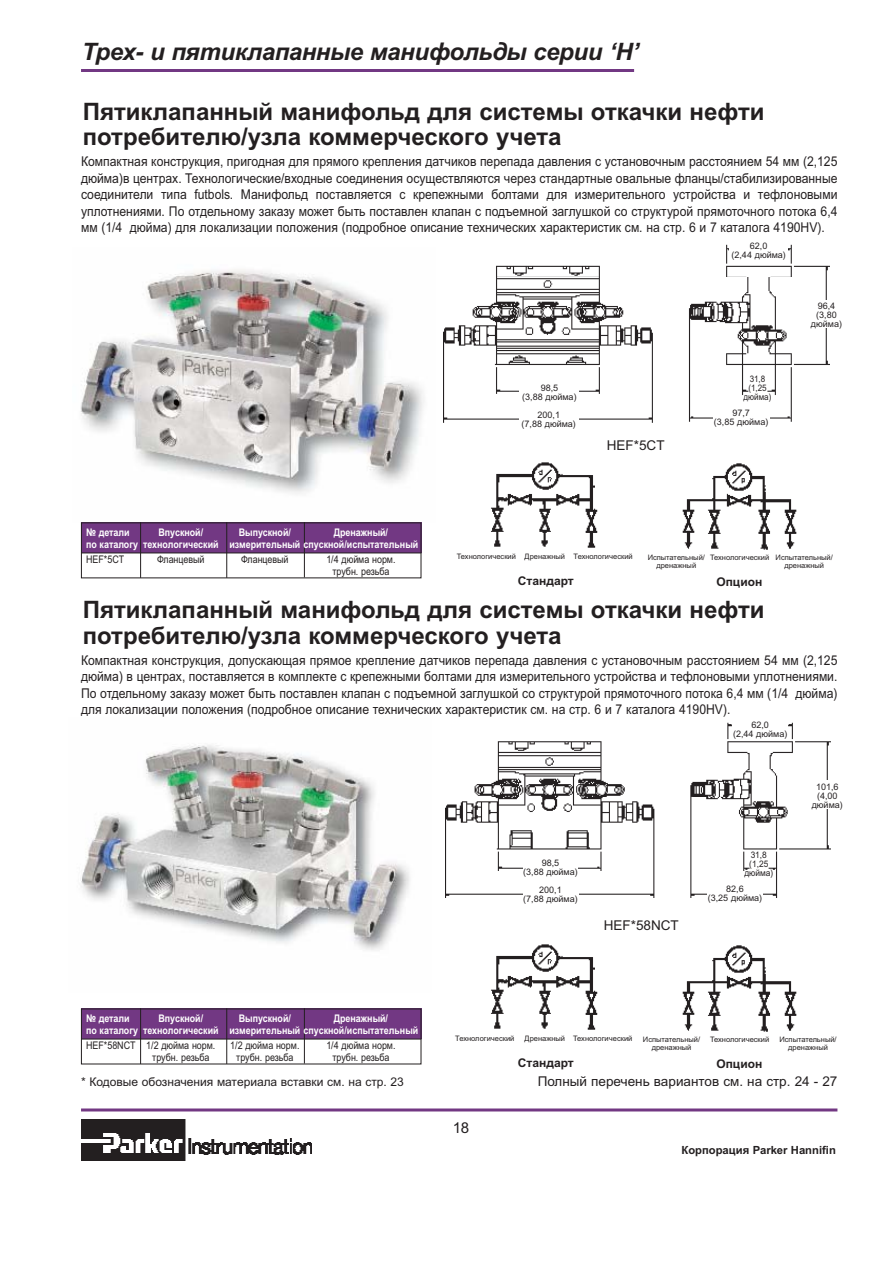
<style>
.page{position:relative;width:893px;height:1263px;background:#fff}
.page>*{position:absolute;margin:0;border:0;box-sizing:border-box;transform-origin:0 0}
.t1{font:700 24px/25.5px "Arial Cyr";color:#231f20}
.t2{font:24px "Arial Cyr MT Bold Inclined";letter-spacing:-.015em;color:#231f20}
.t3{font:15px "Arial Cyr";color:#231f20}
.t4{font:13.5px/16.5px "Arial Cyr";color:#231f20;text-align:justify;scale:.9 1}
.t5{font:13.5px "Arial Cyr";color:#231f20}
.t6{font:12px "Arial Cyr";color:#231f20}
.t7{font:700 12px "Arial Cyr";color:#231f20}
.t8{font:700 11.25px "Arial Cyr";color:#231f20}
.t9{font:700 10.5px/12px "Arial Cyr";color:#fff;scale:.85 1}
.t10{font:10.5px/12px "Arial Cyr";color:#231f20;text-align:center;scale:.85 1}
.t11{font:9px/9px "Arial Cyr";color:#231f20;text-align:center}
.t12{font:9px/9px "Arial Cyr";color:#231f20;text-align:center;scale:.89 1}
.t13{font:9px/9px "Arial Cyr";color:#231f20;text-align:center;scale:.93 1}
.t14{font:7.5px/7.5px "Arial Cyr";color:#231f20;text-align:center}
</style>
<div class="page">
<img style="left:81px;top:745px;width:329px;height:205px">
<img style="left:80px;top:269px;width:344px;height:254px">
<svg style="left:81px;top:1108px;width:756px;height:4px;background:#9569a1"></svg>
<img style="left:81px;top:1119px;width:230px;height:41px">
<hr style="left:81px;top:69px;width:553px;height:3px;background:#723883">
<img style="left:682px;top:945px;width:115px;height:87px">
<img style="left:491px;top:944px;width:107px;height:86px">
<div style="left:479px;top:956px;width:17px;height:25px;background:#fff"></div>
<div style="left:594px;top:957px;width:18px;height:27px;background:#fff"></div>
<img style="left:682px;top:463px;width:115px;height:87px">
<img style="left:491px;top:462px;width:107px;height:86px">
<div style="left:479px;top:474px;width:17px;height:25px;background:#fff"></div>
<div style="left:594px;top:475px;width:18px;height:27px;background:#fff"></div>
<img style="left:443px;top:244px;width:386px;height:179px">
<div style="left:519px;top:383px;width:60px;height:21px;background:#fff"></div>
<div style="left:519px;top:411px;width:59px;height:20px;background:#fff"></div>
<div style="left:729px;top:239px;width:58px;height:22px;background:#fff"></div>
<div style="left:809px;top:300px;width:34px;height:28px;background:#fff"></div>
<div style="left:712px;top:409px;width:57px;height:22px;background:#fff"></div>
<img style="left:445px;top:722px;width:385px;height:176px">
<div style="left:523px;top:859px;width:55px;height:21px;background:#fff"></div>
<div style="left:522px;top:886px;width:56px;height:19px;background:#fff"></div>
<div style="left:732px;top:718px;width:55px;height:22px;background:#fff"></div>
<div style="left:811px;top:780px;width:32px;height:29px;background:#fff"></div>
<div style="left:707px;top:885px;width:55px;height:21px;background:#fff"></div>
<div style="left:81px;top:1008px;width:340px;height:31px;background:#723883"></div>
<hr style="left:81px;top:1039px;width:340px;height:1px;background:#231f20">
<hr style="left:140px;top:1008px;width:1px;height:56px;background:#231f20">
<hr style="left:226px;top:1008px;width:1px;height:56px;background:#231f20">
<hr style="left:304px;top:1008px;width:1px;height:56px;background:#231f20">
<div style="left:81px;top:1009px;width:340px;height:55px;border:1px solid #231f20"></div>
<div style="left:81px;top:522px;width:340px;height:31px;background:#723883"></div>
<hr style="left:81px;top:553px;width:340px;height:1px;background:#231f20">
<hr style="left:140px;top:522px;width:1px;height:56px;background:#231f20">
<hr style="left:226px;top:522px;width:1px;height:56px;background:#231f20">
<hr style="left:304px;top:522px;width:1px;height:55px;background:#231f20">
<div style="left:81px;top:522px;width:340px;height:56px;border:1px solid #231f20"></div>
<h1 class="t2" style="left:82px;top:43px;width:558px">Трех- и пятиклапанные манифольды серии ‘H’</h1>
<h1 class="t1" style="left:83px;top:100px;width:683px">Пятиклапанный манифольд для системы откачки нефти потребителю/узла коммерческого учета</h1>
<p class="t4" style="left:81px;top:154px;width:842px">Компактная конструкция, пригодная для прямого крепления датчиков перепада давления с установочным расстоянием 54 мм (2,125 дюйма)в центрах. Технологические/входные соединения осуществляются через стандартные овальные фланцы/стабилизированные соединители типа futbols. Манифольд поставляется с крепежными болтами для измерительного устройства и тефлоновыми уплотнениями. По отдельному заказу может быть поставлен клапан с подъемной заглушкой со структурой прямоточного потока 6,4 мм (1/4 дюйма) для локализации положения (подробное описание технических характеристик см. на стр. 6 и 7 каталога 4190HV).</p>
<p class="t9" style="left:86px;top:527px;width:392px;text-indent:248px">Дренажный/<br>по каталогу технологический измерительный спускной/испытательный</p>
<p class="t10" style="left:86px;top:554px;width:46px">HEF*5CT</p>
<p class="t10" style="left:157px;top:554px;width:57px">Фланцевый</p>
<p class="t10" style="left:241px;top:554px;width:57px">Фланцевый</p>
<p class="t10" style="left:326px;top:554px;width:83px">1/4 дюйма норм. трубн. резьба</p>
<p class="t9" style="left:86px;top:527px;width:53px">№ детали</p>
<p class="t9" style="left:158px;top:527px;width:54px">Впускной/</p>
<p class="t9" style="left:239px;top:527px;width:63px">Выпускной/</p>
<p class="t11" style="left:522px;top:384px;width:56px">98,5<br>(3,88 дюйма)</p>
<p class="t11" style="left:521px;top:411px;width:56px">200,1<br>(7,88 дюйма)</p>
<p class="t5" style="left:606px;top:440px;width:59px">HEF*5CT</p>
<p class="t11" style="left:731px;top:242px;width:56px">62,0<br>(2,44 дюйма)</p>
<p class="t12" style="left:743px;top:375px;width:33px">31,8 (1,25 дюйма)</p>
<p class="t11" style="left:714px;top:409px;width:56px">97,7<br>(3,85 дюйма)</p>
<p class="t11" style="left:810px;top:302px;width:33px">96,4 (3,80 дюйма)</p>
<p class="t14" style="left:457px;top:553px;width:177px">Технологический Дренажный Технологический</p>
<p class="t7" style="left:518px;top:577px;width:57px">Стандарт</p>
<p class="t14" style="left:647px;top:554px;width:59px">Испытательный/ дренажный</p>
<p class="t14" style="left:784px;top:554px;width:50px;text-align:left;text-indent:-74px">Технологический Испытательный/ дренажный</p>
<p class="t7" style="left:716px;top:578px;width:47px">Опцион</p>
<h1 class="t1" style="left:83px;top:599px;width:683px">Пятиклапанный манифольд для системы откачки нефти потребителю/узла коммерческого учета</h1>
<p class="t4" style="left:81px;top:653px;width:842px">Компактная конструкция, допускающая прямое крепление датчиков перепада давления с установочным расстоянием 54 мм (2,125 дюйма) в центрах, поставляется в комплекте с крепежными болтами для измерительного устройства и тефлоновыми уплотнениями.<br>По отдельному заказу может быть поставлен клапан с подъемной заглушкой со структурой прямоточного потока 6,4 мм (1/4 дюйма) для локализации положения (подробное описание технических характеристик см. на стр. 6 и 7 каталога 4190HV).</p>
<p class="t9" style="left:86px;top:1013px;width:392px;text-indent:248px">Дренажный/<br>по каталогу технологический измерительный спускной/испытательный</p>
<p class="t10" style="left:86px;top:1040px;width:154px">HEF*58NCT 1/2 дюйма норм.</p>
<p class="t10" style="left:230px;top:1040px;width:83px">1/2 дюйма норм.</p>
<p class="t10" style="left:326px;top:1040px;width:83px">1/4 дюйма норм.</p>
<p class="t10" style="left:152px;top:1052px;width:69px">трубн. резьба</p>
<p class="t10" style="left:236px;top:1052px;width:69px">трубн. резьба</p>
<p class="t10" style="left:332px;top:1052px;width:69px">трубн. резьба</p>
<p class="t9" style="left:86px;top:1013px;width:53px">№ детали</p>
<p class="t9" style="left:158px;top:1013px;width:54px">Впускной/</p>
<p class="t9" style="left:239px;top:1013px;width:63px">Выпускной/</p>
<p class="t11" style="left:523px;top:860px;width:56px">98,5<br>(3,88 дюйма)</p>
<p class="t11" style="left:523px;top:886px;width:56px">200,1<br>(7,88 дюйма)</p>
<p class="t5" style="left:603px;top:921px;width:77px">HEF*58NCT</p>
<p class="t11" style="left:733px;top:721px;width:56px">62,0<br>(2,44 дюйма)</p>
<p class="t13" style="left:744px;top:851px;width:33px">31,8 (1,25 дюйма)</p>
<p class="t11" style="left:707px;top:885px;width:56px">82,6<br>(3,25 дюйма)</p>
<p class="t11" style="left:811px;top:783px;width:33px">101,6 (4,00 дюйма)</p>
<p class="t14" style="left:455px;top:1035px;width:61px">Технологический</p>
<p class="t14" style="left:524px;top:1035px;width:109px">Дренажный Технологический</p>
<p class="t7" style="left:518px;top:1059px;width:57px">Стандарт</p>
<p class="t14" style="left:643px;top:1036px;width:59px">Испытательный/ дренажный</p>
<p class="t14" style="left:710px;top:1036px;width:61px">Технологический</p>
<p class="t14" style="left:779px;top:1036px;width:59px">Испытательный/ дренажный</p>
<p class="t7" style="left:716px;top:1060px;width:47px">Опцион</p>
<p class="t6" style="left:81px;top:1078px;width:324px">* Кодовые обозначения материала вставки см. на стр. 23</p>
<p class="t5" style="left:537px;top:1077px;width:301px">Полный перечень вариантов см. на стр. 24 - 27</p>
<p class="t3" style="left:453px;top:1122px;width:18px">18</p>
<p class="t8" style="left:681px;top:1146px;width:156px">Корпорация Рarker Hannifin</p>
</div>
